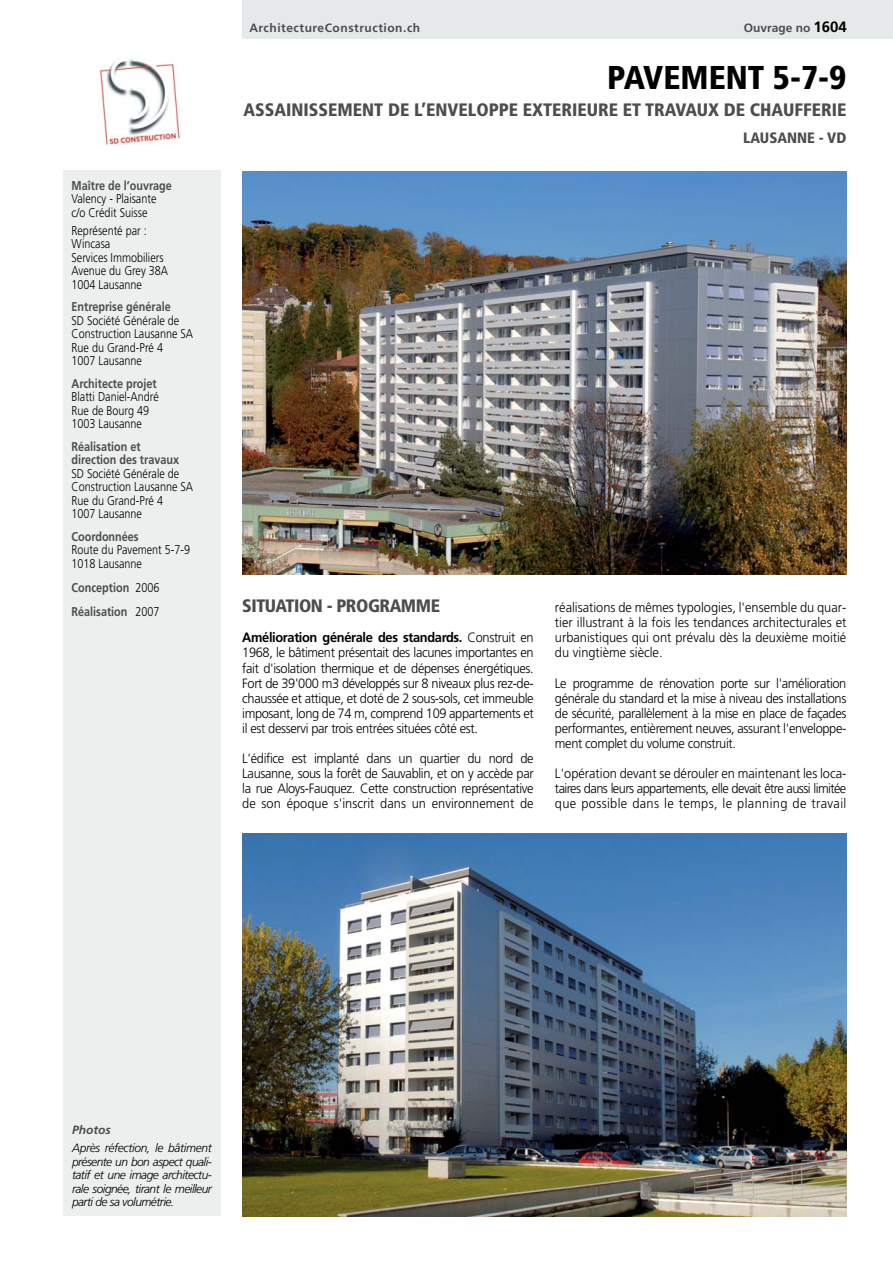
<style>
.page{position:relative;width:893px;height:1263px;background:#fff}
.page>*{position:absolute;margin:0;border:0;box-sizing:border-box;transform-origin:0 0}
.t1{font:900 condensed 33px "Frutiger";color:#000}
.t2{font:900 condensed 18px "Frutiger";color:#4d4d4d}
.t3{font:900 condensed 18px "Frutiger";letter-spacing:-.025em;color:#4d4d4d}
.t4{font:900 condensed 15px "Frutiger";color:#4d4d4d}
.t5{font:300 13.5px/15.1px "Frutiger";color:#000;text-align:justify;scale:.95 1}
.t6{font:300 12.75px/13.5px "Frutiger";color:#000;scale:.85 1}
.t7{font:700 12.75px/13.5px "Frutiger";color:#4d4d4d;scale:.85 1}
.t8{font:italic 300 12px/13.5px "Frutiger";letter-spacing:-.045em;color:#000;text-align:justify}
.t9{font:700 12px "Frutiger";letter-spacing:.045em;color:#4d4d4d}
.t10{font:700 12px "Frutiger";color:#4d4d4d}
.t11{font:italic 700 12px "Frutiger";color:#4d4d4d}
.s1{font-weight:300;color:#000}
.s2{font-size:15px;color:#000}
.s3{font-weight:700}
</style>
<div class="page">
<div style="left:63px;top:170px;width:158px;height:1046px;background:#edefef"></div>
<img style="left:242px;top:171px;width:604px;height:404px">
<img style="left:242px;top:833px;width:604px;height:383px">
<img style="left:99px;top:59px;width:82px;height:87px">
<div style="left:242px;top:0;width:650px;height:38px;background:#e6e9ea"></div>
<p class="t7" style="left:71px;top:180px;width:120px">Maître de l’ouvrage</p>
<p class="t6" style="left:71px;top:193px;width:101px">Valency - Plaisante c/o Crédit Suisse</p>
<p class="t6" style="left:71px;top:225px;width:115px">Représenté par :<br>Wincasa<br>Services Immobiliers<br>Avenue du Grey 38A<br>1004 Lausanne</p>
<p class="t7" style="left:71px;top:301px;width:118px">Entreprise générale</p>
<p class="t6" style="left:71px;top:315px;width:145px">SD Société Générale de<br>Construction Lausanne SA<br>Rue du Grand-Pré 4<br>1007 Lausanne</p>
<p class="t7" style="left:71px;top:378px;width:102px">Architecte projet</p>
<p class="t6" style="left:71px;top:391px;width:104px">Blatti Daniel-André<br>Rue de Bourg 49<br>1003 Lausanne</p>
<p class="t7" style="left:71px;top:441px;width:128px">Réalisation et direction des travaux</p>
<p class="t6" style="left:71px;top:468px;width:145px">SD Société Générale de<br>Construction Lausanne SA<br>Rue du Grand-Pré 4<br>1007 Lausanne</p>
<p class="t7" style="left:71px;top:531px;width:81px">Coordonnées</p>
<p class="t6" style="left:71px;top:544px;width:141px">Route du Pavement 5-7-9<br>1018 Lausanne</p>
<p class="t7" style="left:71px;top:576px;width:105px;line-height:24px">Conception <span class="s1">2006<br></span>Réalisation <span class="s1">2007</span></p>
<p class="t9" style="left:249px;top:23px;width:172px">ArchitectureConstruction.ch</p>
<p class="t10" style="left:743px;top:23px;width:104px">Ouvrage no <span class="s2">1604</span></p>
<h1 class="t1" style="left:607px;top:65px;width:241px">PAVEMENT 5-7-9</h1>
<h2 class="t2" style="left:243px;top:103px;width:604px">ASSAINISSEMENT DE L’ENVELOPPE EXTERIEURE ET TRAVAUX DE CHAUFFERIE</h2>
<p class="t4" style="left:743px;top:132px;width:105px">LAUSANNE - VD</p>
<h2 class="t3" style="left:242px;top:599px;width:199px">SITUATION - PROGRAMME</h2>
<p class="t5" style="left:242px;top:631px;width:308px"><span class="s3">Amélioration générale des standards.</span> Construit en 1968, le bâtiment présentait des lacunes importantes en fait d'isolation thermique et de dépenses énergétiques.<br>Fort de 39'000 m3 développés sur 8 niveaux plus rez-de&shy;chaussée et attique, et doté de 2 sous-sols, cet immeuble imposant, long de 74 m, comprend 109 appartements et il est desservi par trois entrées situées côté est.</p>
<p class="t5" style="left:242px;top:752px;width:308px">L'édifice est implanté dans un quartier du nord de Lausanne, sous la forêt de Sauvablin, et on y accède par la rue Aloys-Fauquez. Cette construction représentative de son époque s'inscrit dans un environnement de</p>
<p class="t5" style="left:555px;top:601px;width:308px">réalisations de mêmes typologies, l'ensemble du quar&shy;tier illustrant à la fois les tendances architecturales et urbanistiques qui ont prévalu dès la deuxième moitié du vingtième siècle.</p>
<p class="t5" style="left:555px;top:676px;width:308px">Le programme de rénovation porte sur l'amélioration générale du standard et la mise à niveau des installations de sécurité, parallèlement à la mise en place de façades performantes, entièrement neuves, assurant l'enveloppe&shy;ment complet du volume construit.</p>
<p class="t5" style="left:555px;top:767px;width:308px">L'opération devant se dérouler en maintenant les loca&shy;taires dans leurs appartements, elle devait être aussi limitée que possible dans le temps, le planning de travail</p>
<p class="t11" style="left:72px;top:1125px;width:40px">Photos</p>
<p class="t8" style="left:72px;top:1142px;width:141px">Après réfection, le bâtiment présente un bon aspect quali&shy;tatif et une image architectu&shy;rale soignée, tirant le meilleur parti de sa volumétrie.</p>
</div>
